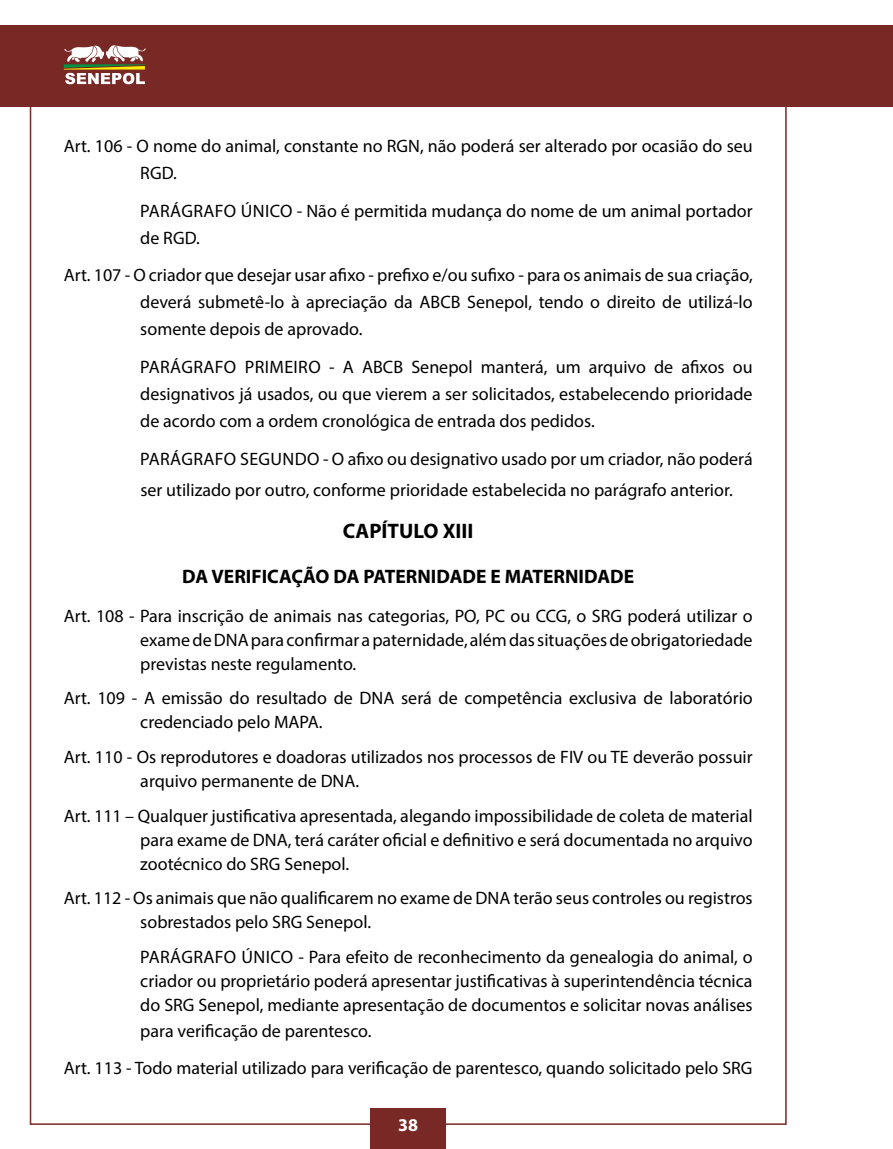
<style>
.page{position:relative;width:893px;height:1149px;background:#fff}
.page>*{position:absolute;margin:0;border:0;box-sizing:border-box;transform-origin:0 0}
.t1{font:700 21px "Myriad Pro";color:#000}
.t2{font:700 19.5px "Myriad Pro";color:#000}
.t3{font:18px/24px "Myriad Pro";color:#000}
.t4{font:700 18px "Myriad Pro";color:#fff}
</style>
<div class="page">
<div style="left:0;top:25px;width:893px;height:81px;background:#782825"></div>
<div style="left:370px;top:1108px;width:76px;height:40px;background:#782825"></div>
<svg style="left:64px;top:45px;width:82px;height:39px"></svg>
<p class="t3" style="left:140px;top:132px;width:614px;line-height:27px;text-indent:-77px">Art. 106 - O nome do animal, constante no RGN, não poderá ser alterado por ocasião do seu<br>RGD.</p>
<p class="t3" style="left:140px;top:198px;width:21px">Parágrafo</p>
<p class="t3" style="left:241px;top:198px;width:11px">Único</p>
<p class="t3" style="left:297px;top:198px;width:457px">- Não é permitida mudança do nome de um animal portador</p>
<p class="t3" style="left:64px;top:218px;width:690px;line-height:37.7px;text-indent:77px">de RGD.<br>Art. 107 - O criador que desejar usar afixo - prefixo e/ou sufixo - para os animais de sua criação,</p>
<p class="t3" style="left:140px;top:288px;width:614px;line-height:27px">deverá submetê-lo à apreciação da ABCB Senepol, tendo o direito de utilizá-lo somente depois de aprovado.</p>
<p class="t3" style="left:140px;top:354px;width:21px">Parágrafo</p>
<p class="t3" style="left:245px;top:354px;width:11px">primeiro</p>
<p class="t3" style="left:140px;top:353px;width:614px;line-height:27px;text-align:justify;text-indent:189px">- A ABCB Senepol manterá, um arquivo de afixos ou designativos já usados, ou que vierem a ser solicitados, estabelecendo prioridade de acordo com a ordem cronológica de entrada dos pedidos.</p>
<p class="t3" style="left:140px;top:446px;width:21px">Parágrafo</p>
<p class="t3" style="left:240px;top:446px;width:13px">segundo</p>
<p class="t3" style="left:140px;top:442px;width:614px;line-height:31.5px;text-indent:183px">- O afixo ou designativo usado por um criador, não poderá ser utilizado por outro, conforme prioridade estabelecida no parágrafo anterior.</p>
<p class="t1" style="left:343px;top:517px;width:132px">CAPÍTULO XIII</p>
<p class="t2" style="left:182px;top:563px;width:453px">DA VERIFICAÇÃO DA PATERNIDADE E MATERNIDADE</p>
<p class="t3" style="left:140px;top:603px;width:614px;text-align:justify;text-indent:-77px">Art. 108 - Para inscrição de animais nas categorias, PO, PC ou CCG, o SRG poderá utilizar o exame de DNA para confirmar a paternidade, além das situações de obrigatoriedade previstas neste regulamento.</p>
<p class="t3" style="left:140px;top:685px;width:614px;text-indent:-77px">Art. 109 - A emissão do resultado de DNA será de competência exclusiva de laboratório credenciado pelo MAPA.</p>
<p class="t3" style="left:140px;top:744px;width:614px;text-indent:-77px">Art. 110 - Os reprodutores e doadoras utilizados nos processos de FIV ou TE deverão possuir arquivo permanente de DNA.</p>
<p class="t3" style="left:140px;top:803px;width:614px;text-align:justify;text-indent:-77px">Art. 111 – Qualquer justificativa apresentada, alegando impossibilidade de coleta de material para exame de DNA, terá caráter oficial e definitivo e será documentada no arquivo zootécnico do SRG Senepol.</p>
<p class="t3" style="left:140px;top:885px;width:614px;text-indent:-77px">Art. 112 - Os animais que não qualificarem no exame de DNA terão seus controles ou registros sobrestados pelo SRG Senepol.</p>
<p class="t3" style="left:140px;top:944px;width:21px">Parágrafo</p>
<p class="t3" style="left:242px;top:944px;width:11px">Único</p>
<p class="t3" style="left:140px;top:944px;width:614px;text-align:justify;text-indent:158px">- Para efeito de reconhecimento da genealogia do animal, o criador ou proprietário poderá apresentar justificativas à superintendência técnica do SRG Senepol, mediante apresentação de documentos e solicitar novas análises</p>
<p class="t3" style="left:64px;top:1012px;width:690px;line-height:36.9px;text-indent:77px">para verificação de parentesco.<br>Art. 113 - Todo material utilizado para verificação de parentesco, quando solicitado pelo SRG</p>
<p class="t4" style="left:398px;top:1113px;width:21px">38</p>
</div>
